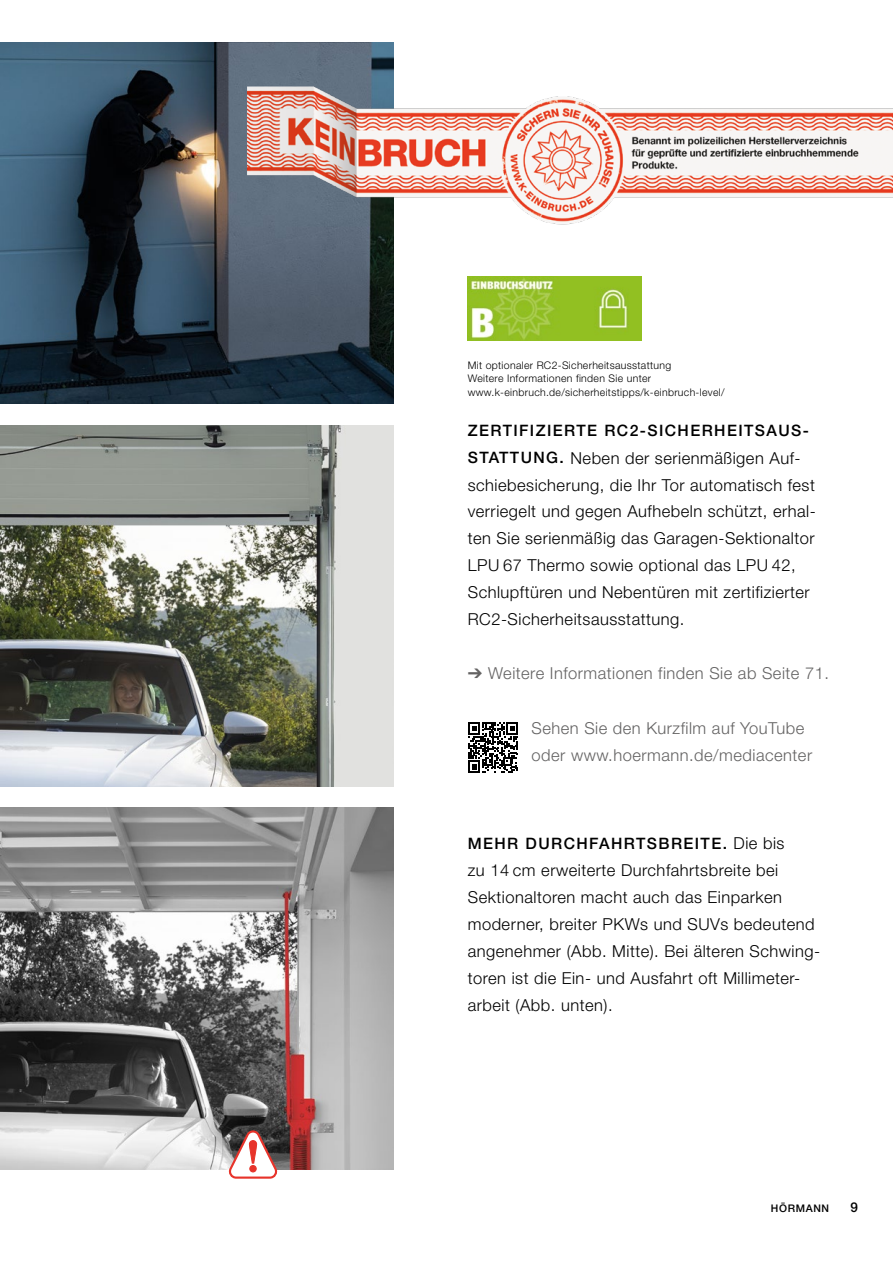
<style>
.page{position:relative;width:893px;height:1263px;background:#fff}
.page>*{position:absolute;margin:0;border:0;box-sizing:border-box;transform-origin:0 0}
.t1{font:300 16.5px/27px "Hoermann Helvetica Neue";letter-spacing:.03em;color:#000}
.t2{font:300 16.5px/27px "Hoermann Helvetica Neue";letter-spacing:.03em;color:#646363}
.t3{font:500 15.75px "Hoermann Helvetica Neue";letter-spacing:.09em;color:#000}
.t4{font:500 13.5px "Hoermann Helvetica Neue";color:#000}
.t5{font:300 10.5px/13.5px "Hoermann Helvetica Neue";letter-spacing:.03em;color:#000}
.t6{font:500 10.5px "Hoermann Helvetica Neue";letter-spacing:.06em;color:#000}
.s1{font-weight:500;font-size:15.75px}
.s2{font-weight:300;font-size:16.5px}
</style>
<div class="page">
<img style="left:0;top:425px;width:393px;height:362px">
<img style="left:0;top:808px;width:393px;height:361px">
<img style="left:0;top:43px;width:393px;height:361px">
<img style="left:247px;top:85px;width:646px;height:140px">
<img style="left:468px;top:276px;width:173px;height:64px">
<svg style="left:227px;top:1128px;width:50px;height:51px"></svg>
<svg style="left:468px;top:722px;width:50px;height:50px"></svg>
<p class="t5" style="left:468px;top:358px;width:258px">Mit optionaler RC2-Sicherheitsausstattung<br>Weitere Informationen finden Sie unter www.k-einbruch.de/sicherheitstipps/k-einbruch-level/</p>
<p class="t3" style="left:468px;top:420px;width:343px">ZERTIFIZIERTE RC2-SICHERHEITSAUS-</p>
<p class="t1" style="left:468px;top:443px;width:350px"><span class="s1">STATTUNG.</span> Neben der serienmäßigen Auf&shy;schiebesicherung, die Ihr Tor automatisch fest verriegelt und gegen Aufhebeln schützt, erhal&shy;ten Sie serienmäßig das Garagen-Sektionaltor LPU 67 Thermo sowie optional das LPU 42, Schlupftüren und Nebentüren mit zertifizierter RC2-Sicherheitsausstattung.</p>
<p class="t2" style="left:468px;top:659px;width:363px">➔ Weitere Informationen finden Sie ab Seite 71.</p>
<p class="t2" style="left:531px;top:713px;width:282px">Sehen Sie den Kurzfilm auf YouTube oder www.hoermann.de/mediacenter</p>
<p class="t3" style="left:468px;top:832px;width:318px">MEHR DURCHFAHRTSBREITE. <span class="s2">Die bis</span></p>
<p class="t1" style="left:468px;top:855px;width:354px">zu 14 cm erweiterte Durchfahrtsbreite bei Sektionaltoren macht auch das Einparken moderner, breiter PKWs und SUVs bedeutend angenehmer (Abb. Mitte). Bei älteren Schwing&shy;toren ist die Ein- und Ausfahrt oft Millimeter&shy;arbeit (Abb. unten).</p>
<p class="t6" style="left:771px;top:1201px;width:60px">HÖRMANN</p>
<p class="t4" style="left:850px;top:1198px;width:9px">9</p>
</div>
